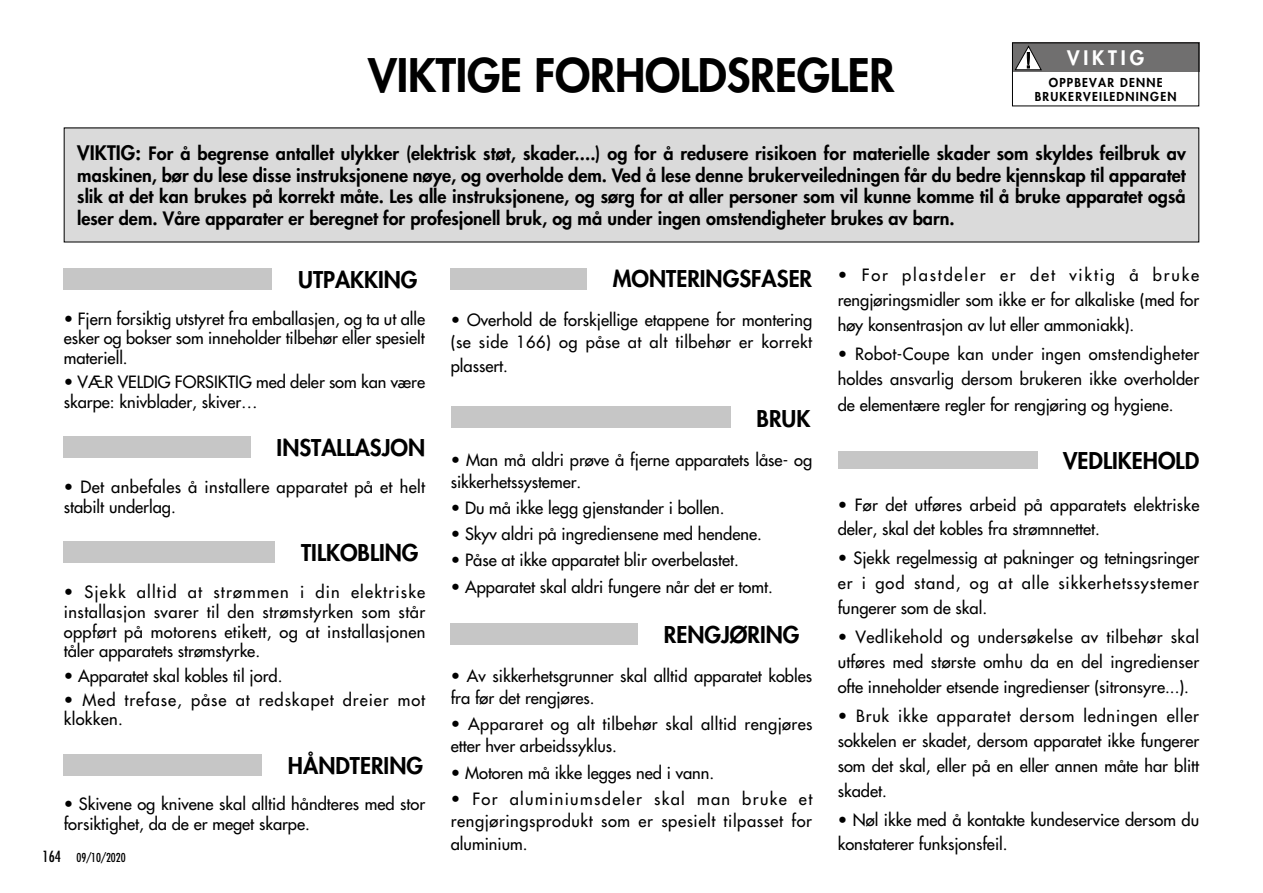
<style>
.page{position:relative;width:1263px;height:893px;background:#fff}
.page>*{position:absolute;margin:0;border:0;box-sizing:border-box;transform-origin:0 0}
.t1{font:800 45px "Futura";letter-spacing:-.005em;color:#000}
.t2{font:800 22.5px "Futura";color:#000}
.t3{font:800 19.5px "Futura";letter-spacing:.2em;color:#fff}
.t4{font:800 18px/21.6px "Futura";color:#000;text-align:justify}
.t5{font:16.5px/24.9px "Futura";color:#000}
.t6{font:16.5px/22px "Futura";letter-spacing:.035em;color:#000}
.t7{font:16.5px/22px "Futura";letter-spacing:.02em;color:#000}
.t8{font:16.5px/19.8px "Futura";letter-spacing:.025em;color:#000}
.t9{font:16.5px/19.8px "Futura";letter-spacing:.06em;color:#000}
.t10{font:800 12px/14.4px "Futura";letter-spacing:.1em;color:#000;text-align:center}
.t11{font:condensed 12px "Futura";color:#000}
.s1{font-size:19.5px}
.s2{font-size:15px}
</style>
<div class="page">
<div style="left:64px;top:268px;width:208px;height:21px;background:#c6c6c6"></div>
<div style="left:64px;top:437px;width:187px;height:21px;background:#c6c6c6"></div>
<div style="left:64px;top:542px;width:211px;height:21px;background:#c6c6c6"></div>
<div style="left:64px;top:754px;width:198px;height:21px;background:#c6c6c6"></div>
<div style="left:451px;top:268px;width:136px;height:21px;background:#c6c6c6"></div>
<div style="left:451px;top:406px;width:279px;height:21px;background:#c6c6c6"></div>
<div style="left:451px;top:624px;width:187px;height:21px;background:#c6c6c6"></div>
<div style="left:838px;top:451px;width:199px;height:18px;background:#c6c6c6"></div>
<div style="left:64px;top:128px;width:1135px;height:114px;background:#dadada"></div>
<div style="left:1012px;top:43px;width:187px;height:29px;background:#706f6f"></div>
<svg style="left:1014px;top:45px;width:28px;height:25px"></svg>
<h1 class="t1" style="left:368px;top:47px;width:528px">VIKTIGE FORHOLDSREGLER</h1>
<p class="t3" style="left:1067px;top:46px;width:79px">VIKTIG</p>
<p class="t10" style="left:1035px;top:75px;width:143px">OPPBEVAR DENNE<br>BRUKERVEILEDNINGEN</p>
<p class="t4" style="left:77px;top:143px;width:1110px"><span class="s1">VIKTIG:</span> For å begrense antallet ulykker (elektrisk støt, skader....) og for å redusere risikoen for materielle skader som skyldes feilbruk av maskinen, bør du lese disse instruksjonene nøye, og overholde dem. Ved å lese denne brukerveiledningen får du bedre kjennskap til apparatet slik at det kan brukes på korrekt måte. Les alle instruksjonene, og sørg for at aller personer som vil kunne komme til å bruke apparatet også leser dem. Våre apparater er beregnet for profesjonell bruk, og må under ingen omstendigheter brukes av barn.</p>
<h2 class="t2" style="left:298px;top:265px;width:121px">UTPAKKING</h2>
<p class="t5" style="left:64px;top:309px;width:363px;line-height:19.8px;text-align:justify">• Fjern forsiktig utstyret fra emballasjen, og ta ut alle esker og bokser som inneholder tilbehør eller spesielt materiell.</p>
<p class="t5" style="left:64px;top:372px;width:363px;line-height:19.8px">• VÆR VELDIG FORSIKTIG med deler som kan være skarpe: knivblader, skiver…</p>
<h2 class="t2" style="left:277px;top:434px;width:150px">INSTALLASJON</h2>
<p class="t8" style="left:64px;top:477px;width:363px">• Det anbefales å installere apparatet på et helt stabilt underlag.</p>
<h2 class="t2" style="left:301px;top:539px;width:119px">TILKOBLING</h2>
<p class="t5" style="left:64px;top:582px;width:363px;line-height:19.8px;text-align:justify">• Sjekk alltid at strømmen i din elektriske installasjon svarer til den strømstyrken som står oppført på motorens etikett, og at installasjonen tåler apparatets strømstyrke.</p>
<p class="t5" style="left:64px;top:663px;width:220px">• Apparatet skal kobles til jord.</p>
<p class="t9" style="left:64px;top:690px;width:363px">• Med trefase, påse at redskapet dreier mot klokken.</p>
<h2 class="t2" style="left:288px;top:751px;width:137px">HÅNDTERING</h2>
<p class="t5" style="left:64px;top:794px;width:363px;line-height:19.8px">• Skivene og knivene skal alltid håndteres med stor forsiktighet, da de er meget skarpe.</p>
<p class="t11" style="left:43px;top:850px;width:85px"><span class="s2">164</span> 09/10/2020</p>
<h2 class="t2" style="left:613px;top:265px;width:201px">MONTERINGSFASER</h2>
<p class="t5" style="left:451px;top:309px;width:363px;line-height:22px">• Overhold de forskjellige etappene for montering (se side 166) og påse at alt tilbehør er korrekt</p>
<p class="t5" style="left:451px;top:354px;width:59px">plassert.</p>
<h2 class="t2" style="left:756px;top:404px;width:55px">BRUK</h2>
<p class="t5" style="left:451px;top:449px;width:363px;line-height:22px">• Man må aldri prøve å fjerne apparatets låse- og sikkerhetssystemer.</p>
<p class="t5" style="left:451px;top:496px;width:275px">• Du må ikke legg gjenstander i bollen.</p>
<p class="t5" style="left:451px;top:522px;width:313px">• Skyv aldri på ingrediensene med hendene.</p>
<p class="t5" style="left:451px;top:548px;width:290px">• Påse at ikke apparatet blir overbelastet.</p>
<p class="t5" style="left:451px;top:574px;width:324px">• Apparatet skal aldri fungere når det er tomt.</p>
<h2 class="t2" style="left:664px;top:621px;width:137px">RENGJØRING</h2>
<p class="t5" style="left:451px;top:665px;width:363px;line-height:22px">• Av sikkerhetsgrunner skal alltid apparatet kobles fra før det rengjøres.</p>
<p class="t7" style="left:451px;top:713px;width:363px">• Appararet og alt tilbehør skal alltid rengjøres etter hver arbeidssyklus.</p>
<p class="t5" style="left:451px;top:760px;width:265px">• Motoren må ikke legges ned i vann.</p>
<p class="t6" style="left:451px;top:788px;width:363px">• For aluminiumsdeler skal man bruke et rengjøringsprodukt som er spesielt tilpasset for</p>
<p class="t5" style="left:451px;top:832px;width:78px">aluminium.</p>
<p class="t5" style="left:838px;top:262px;width:363px;text-align:justify">• For plastdeler er det viktig å bruke rengjøringsmidler som ikke er for alkaliske (med for høy konsentrasjon av lut eller ammoniakk).</p>
<p class="t5" style="left:838px;top:341px;width:363px">• Robot-Coupe kan under ingen omstendigheter holdes ansvarlig dersom brukeren ikke overholder</p>
<p class="t5" style="left:838px;top:393px;width:337px">de elementære regler for rengjøring og hygiene.</p>
<h2 class="t2" style="left:1063px;top:446px;width:137px">VEDLIKEHOLD</h2>
<p class="t5" style="left:838px;top:492px;width:363px">• Før det utføres arbeid på apparatets elektriske deler, skal det kobles fra strømnnettet.</p>
<p class="t5" style="left:838px;top:546px;width:363px;text-align:justify">• Sjekk regelmessig at pakninger og tetningsringer er i god stand, og at alle sikkerhetssystemer fungerer som de skal.</p>
<p class="t5" style="left:838px;top:625px;width:363px;text-align:justify">• Vedlikehold og undersøkelse av tilbehør skal utføres med største omhu da en del ingredienser ofte inneholder etsende ingredienser (sitronsyre...).</p>
<p class="t5" style="left:838px;top:703px;width:363px;text-align:justify">• Bruk ikke apparatet dersom ledningen eller sokkelen er skadet, dersom apparatet ikke fungerer som det skal, eller på en eller annen måte har blitt skadet.</p>
<p class="t5" style="left:838px;top:807px;width:363px">• Nøl ikke med å kontakte kundeservice dersom du konstaterer funksjonsfeil.</p>
</div>
